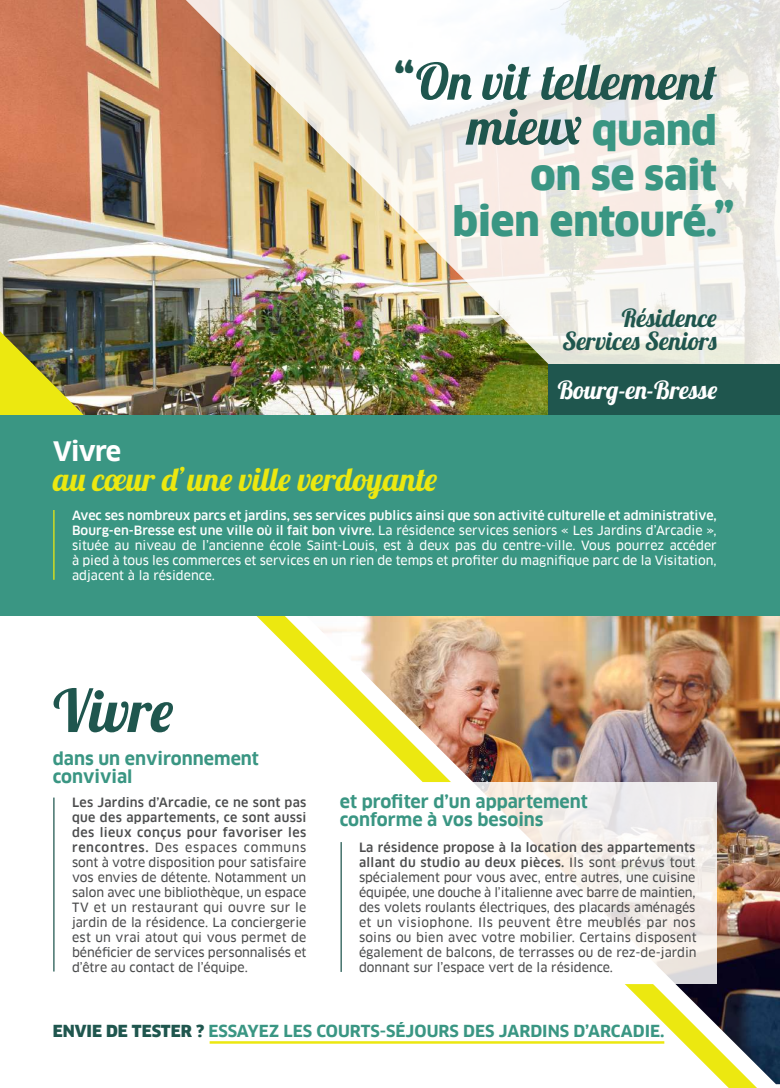
<style>
.page{position:relative;width:780px;height:1088px;background:#fff}
.page>*{position:absolute;margin:0;border:0;box-sizing:border-box;transform-origin:0 0}
.t1{font:58.75px "Lobster 1.4";color:#1f564e}
.t2{font:50.25px/45px "Lobster 1.4";color:#1f564e;text-align:right}
.t3{font:900 39.88px/45.5px "Clan Offc";color:#3a9683;text-align:right}
.t4{font:900 39.88px "Clan Offc";color:#1f564e}
.t5{font:32.5px "Lobster 1.4";color:#ece810}
.t6{font:700 26.25px "Clan Offc";letter-spacing:-.03em;color:#fff}
.t7{font:25px/23.8px "Lobster 1.4";color:#1f564e;text-align:right}
.t8{font:25px "Lobster 1.4";letter-spacing:.01em;color:#fff}
.t9{font:700 17.5px/18.8px "Clan Offc";color:#3a9683}
.t10{font:700 16.25px "Clan Offc";color:#3a9683}
.t11{font:12.5px/15px "Clan Offc News";color:#4b4c4d;text-align:justify}
.t12{font:12.5px/15px "Clan Offc News";color:#fff;text-align:justify}
.t13{font:500 12.5px/15px "Clan Offc";letter-spacing:.02em;color:#4b4c4d;text-align:justify}
.t14{font:500 12.5px "Clan Offc";color:#fff}
.s1{font-family:"Clan Offc";font-weight:900;font-size:39.88px;color:#3a9683}
.s2{font-family:"Clan Offc";font-weight:500}
.s3{font-family:"Clan Offc News";font-weight:400}
.s4{font-weight:900;color:#1f564e}
</style>
<div class="page">
<img style="left:0;top:0;width:150px;height:331px">
<img style="left:0;top:331px;width:757px;height:757px">
<svg style="left:0;top:615px;width:728px;height:473px"></svg>
<img style="left:150px;top:0;width:630px;height:415px">
<img style="left:284px;top:615px;width:496px;height:469px">
<hr style="left:209px;top:1041px;width:455px;height:3px;background:#ece810">
<div style="left:548px;top:364px;width:232px;height:51px;background:#1f564e"></div>
<div style="left:0;top:415px;width:780px;height:200px;background:#3a9683"></div>
<hr style="left:53px;top:510px;width:1px;height:70px;background:#ece810">
<hr style="left:53px;top:797px;width:1px;height:174px;background:#1f564e">
<svg style="left:326px;top:782px;width:390px;height:202px"></svg>
<hr style="left:340px;top:842px;width:2px;height:130px;background:#1f564e">
<h3 class="t4" style="left:414px;top:79px;width:22px;rotate:-180deg">”</h3>
<h2 class="t2" style="left:415px;top:58px;width:303px">On vit tellement mieux <span class="s1">quand</span></h2>
<h3 class="t3" style="left:452px;top:153px;width:266px">on se sait bien entouré.</h3>
<h3 class="t3" style="left:714px;top:194px;width:22px">”</h3>
<h3 class="t7" style="left:562px;top:305px;width:156px">Résidence<br>Services Seniors</h3>
<h3 class="t6" style="left:53px;top:437px;width:69px">Vivre</h3>
<h3 class="t5" style="left:53px;top:459px;width:385px">au cœur d’une ville verdoyante</h3>
<h3 class="t8" style="left:557px;top:374px;width:161px">Bourg-en-Bresse</h3>
<p class="t14" style="left:72px;top:508px;width:646px">Avec ses nombreux parcs et jardins, ses services publics ainsi que son activité culturelle et administrative,</p>
<p class="t12" style="left:72px;top:522px;width:646px"><span class="s2">Bourg-en-Bresse est une ville où il fait bon vivre.</span> La résidence services seniors « Les Jardins d’Arcadie », située au niveau de l’ancienne école Saint-Louis, est à deux pas du centre-ville. Vous pourrez accéder à pied à tous les commerces et services en un rien de temps et profiter du magnifique parc de la Visitation, adjacent à la résidence.</p>
<h1 class="t1" style="left:53px;top:673px;width:121px">Vivre</h1>
<h3 class="t9" style="left:53px;top:749px;width:208px">dans un environnement convivial</h3>
<p class="t13" style="left:72px;top:795px;width:236px">Les Jardins d’Arcadie, ce ne sont pas que des appartements, ce sont aussi des lieux conçus pour favoriser les</p>
<p class="t11" style="left:72px;top:840px;width:236px"><span class="s2">rencontres.</span> Des espaces communs sont à votre disposition pour satisfaire vos envies de détente. Notamment un salon avec une bibliothèque, un espace TV et un restaurant qui ouvre sur le jardin de la résidence. La conciergerie est un vrai atout qui vous permet de bénéficier de services personnalisés et d’être au contact de l’équipe.</p>
<h3 class="t9" style="left:340px;top:792px;width:249px">et profiter d’un appartement conforme à vos besoins</h3>
<p class="t13" style="left:359px;top:840px;width:338px">La résidence propose à la location des appartements allant du studio au deux pièces. <span class="s3">Ils sont prévus tout</span></p>
<p class="t11" style="left:359px;top:870px;width:339px">spécialement pour vous avec, entre autres, une cuisine équipée, une douche à l’italienne avec barre de maintien, des volets roulants électriques, des placards aménagés et un visiophone. Ils peuvent être meublés par nos soins ou bien avec votre mobilier. Certains disposent également de balcons, de terrasses ou de rez-de-jardin donnant sur l’espace vert de la résidence.</p>
<h3 class="t10" style="left:53px;top:1022px;width:613px"><span class="s4">ENVIE DE TESTER ?</span> ESSAYEZ LES COURTS-SÉJOURS DES JARDINS D’ARCADIE.</h3>
</div>
